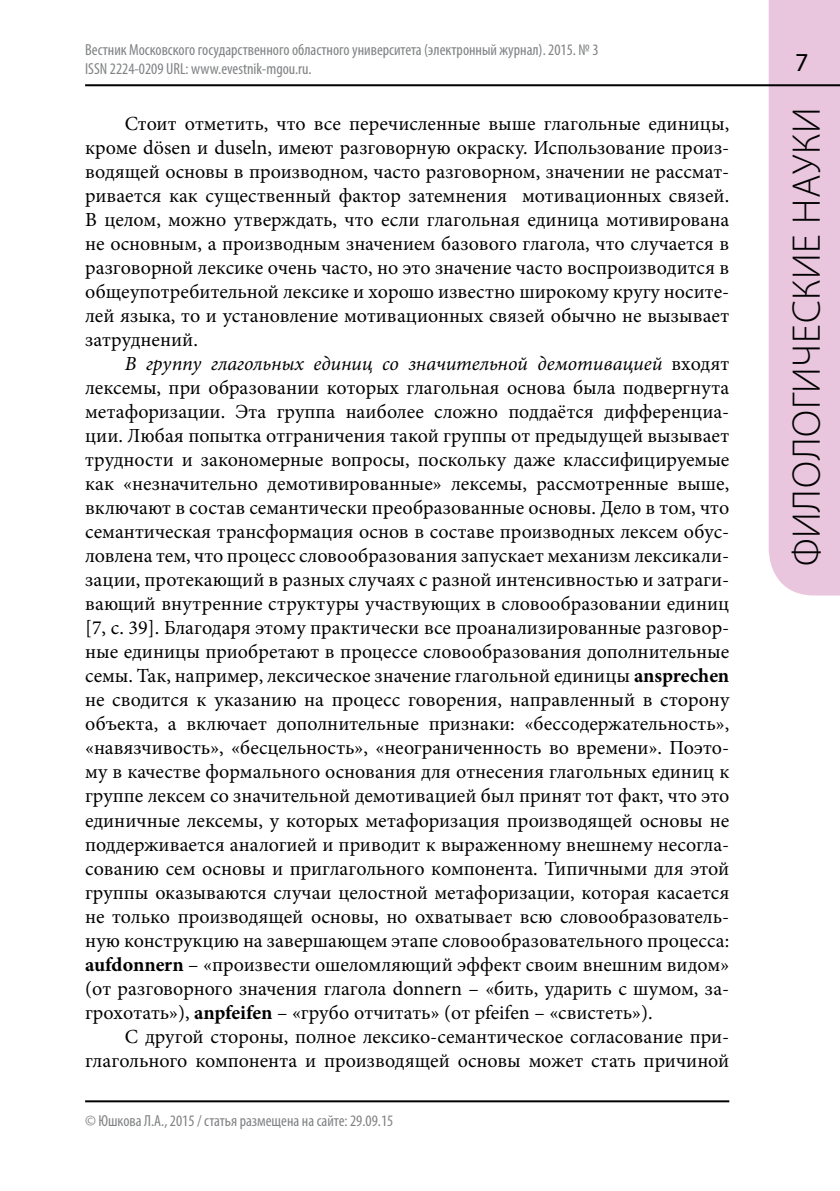
<style>
.page{position:relative;width:840px;height:1191px;background:#fff}
.page>*{position:absolute;margin:0;border:0;box-sizing:border-box;transform-origin:0 0}
.t1{font:300 40px "Myriad Pro";letter-spacing:.02em;color:#000}
.t2{font:20px/24px "Minion Pro";color:#000;text-align:justify}
.t3{font:condensed 16px/19.2px "Myriad Pro";color:#808284}
.s1{font-style:italic}
.s2{font-weight:700}
</style>
<div class="page">
<div style="left:768px;top:0;width:71px;height:595px;background:#e9c5de"></div>
<hr style="left:85px;top:84px;width:754px;height:2px;background:#000">
<hr style="left:85px;top:1100px;width:644px;height:2px;background:#000">
<svg style="left:796px;top:54px;width:10px;height:17px"></svg>
<p class="t3" style="left:85px;top:39px;width:514px">Вестник Московского государственного областного университета (электронный журнал). 2015. № 3<br>ISSN 2224-0209 URL: www.evestnik-mgou.ru.</p>
<p class="t2" style="left:85px;top:112px;width:645px;text-indent:40px">Стоит отметить, что все перечисленные выше глагольные единицы, кроме dösen и duseln, имеют разговорную окраску. Использование произ&shy;водящей основы в производном, часто разговорном, значении не рассмат&shy;ривается как существенный фактор затемнения мотивационных связей.<br>В целом, можно утверждать, что если глагольная единица мотивирована не основным, а производным значением базового глагола, что случается в разговорной лексике очень часто, но это значение часто воспроизводится в общеупотребительной лексике и хорошо известно широкому кругу носите&shy;лей языка, то и установление мотивационных связей обычно не вызывает затруднений.</p>
<p class="t2" style="left:85px;top:352px;width:645px;text-indent:40px"><span class="s1">В группу глагольных единиц со значительной демотивацией</span> входят лексемы, при образовании которых глагольная основа была подвергнута метафоризации. Эта группа наиболее сложно поддаётся дифференциа&shy;ции. Любая попытка отграничения такой группы от предыдущей вызывает трудности и закономерные вопросы, поскольку даже классифицируемые как «незначительно демотивированные» лексемы, рассмотренные выше, включают в состав семантически преобразованные основы. Дело в том, что семантическая трансформация основ в составе производных лексем обус&shy;ловлена тем, что процесс словообразования запускает механизм лексикали&shy;зации, протекающий в разных случаях с разной интенсивностью и затраги&shy;вающий внутренние структуры участвующих в словообразовании единиц [7, c. 39]. Благодаря этому практически все проанализированные разговор&shy;ные единицы приобретают в процессе словообразования дополнительные семы. Так, например, лексическое значение глагольной единицы <span class="s2">ansprechen </span>не сводится к указанию на процесс говорения, направленный в сторону объекта, а включает дополнительные признаки: «бессодержательность», «навязчивость», «бесцельность», «неограниченность во времени». Поэто&shy;му в качестве формального основания для отнесения глагольных единиц к группе лексем со значительной демотивацией был принят тот факт, что это единичные лексемы, у которых метафоризация производящей основы не поддерживается аналогией и приводит к выраженному внешнему несогла&shy;сованию сем основы и приглагольного компонента. Типичными для этой группы оказываются случаи целостной метафоризации, которая касается не только производящей основы, но охватывает всю словообразователь&shy;ную конструкцию на завершающем этапе словообразовательного процесса: <span class="s2">aufdonnern</span> – «произвести ошеломляющий эффект своим внешним видом» (от разговорного значения глагола donnern – «бить, ударить с шумом, за&shy;грохотать»), <span class="s2">anpfeifen</span> – «грубо отчитать» (от pfeifen – «свистеть»).</p>
<p class="t2" style="left:85px;top:1024px;width:645px;text-align:right">С другой стороны, полное лексико-семантическое согласование при&shy;глагольного компонента и производящей основы может стать причиной</p>
<p class="t3" style="left:85px;top:1111px;width:309px">© Юшкова Л.А., 2015 / статья размещена на сайте: 29.09.15</p>
<h1 class="t1" style="left:782px;top:566px;width:461px;rotate:-90deg">филологические науки</h1>
</div>
